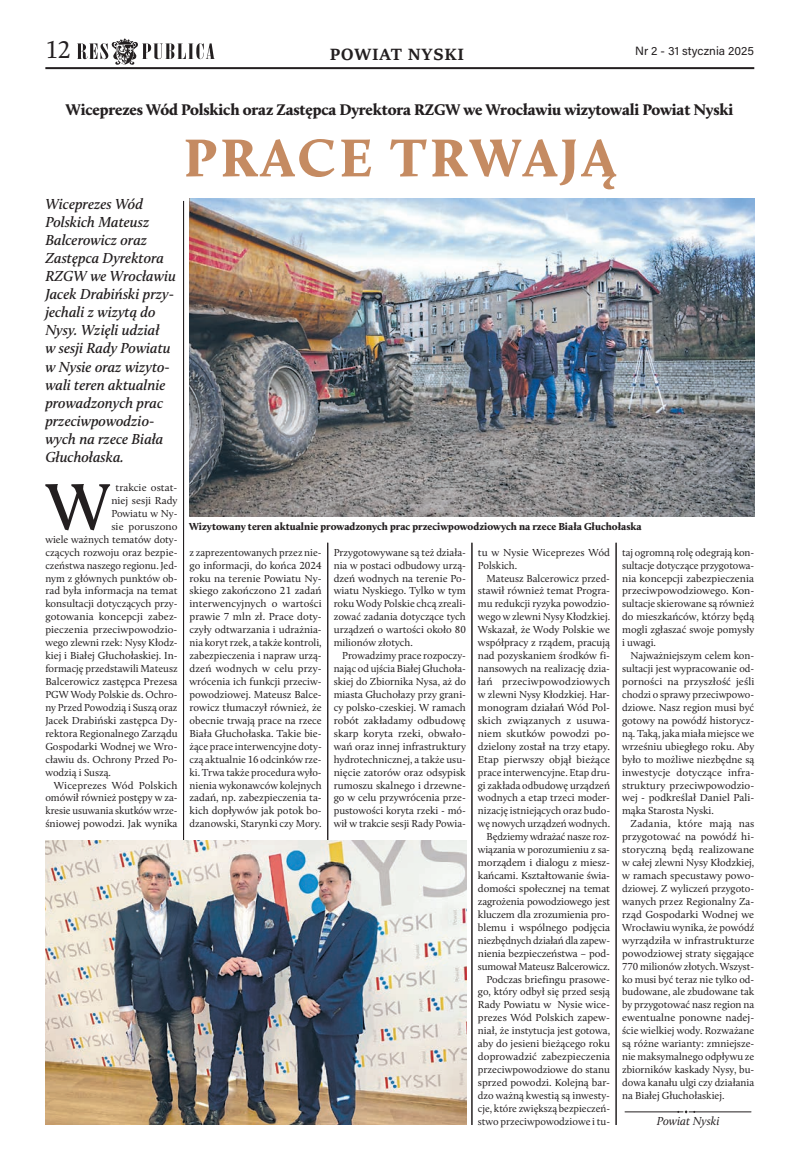
<style>
.page{position:relative;width:794px;height:1163px;background:#fff}
.page>*{position:absolute;margin:0;border:0;box-sizing:border-box;transform-origin:0 0}
.Tekst_podstawowy_inicjal{font:600 68.3px "Calluna";color:#231f20}
.tytul_glowny{font:900 55px "Calluna";letter-spacing:.06em;color:#c58b62}
.t1{font:25px "Calluna";color:#231f20}
.t2{font:18px "Sitka Text";letter-spacing:.045em;color:#231f20}
.podtytul_duzy{font:900 16px "Calluna";letter-spacing:-.01em;color:#231f20}
.lid_duzy{font:italic 600 15px/18px "Calluna";color:#231f20}
.t3{font:12px "Acumin Variable Concept";color:#231f20}
.podpis_autora{font:italic 12px "Calluna";color:#231f20}
.tekst_podstawowy{font:10.5px/12.9px "Calluna";color:#231f20;text-align:justify}
.Tekst_podstawowy_inicjal-2{font:10.5px "Calluna";color:#231f20}
.podpis_zdjecia{font:900 10.5px "Calluna";color:#231f20}
</style>
<div class="page">
<svg style="left:77px;top:38px;width:138px;height:27px"></svg>
<hr style="left:45px;top:67px;width:709px;height:2px;background:#231f20">
<hr style="left:183px;top:201px;width:1px;height:639px;background:#231f20">
<hr style="left:327px;top:542px;width:1px;height:298px;background:#231f20">
<hr style="left:472px;top:542px;width:1px;height:582px;background:#231f20">
<hr style="left:616px;top:542px;width:1px;height:582px;background:#231f20">
<img style="left:189px;top:198px;width:565px;height:319px">
<img style="left:45px;top:840px;width:421px;height:284px">
<hr style="left:625px;top:1111px;width:58px;height:1px;background:#231f20">
<hr style="left:689px;top:1111px;width:62px;height:1px;background:#231f20">
<svg style="left:677px;top:1110px;width:10px;height:3px"></svg>
<h3 class="t1" style="left:45px;top:35px;width:27px">12</h3>
<p class="t2" style="left:330px;top:41px;width:136px">POWIAT NYSKI</p>
<p class="t3" style="left:635px;top:43px;width:120px">Nr 2 - 31 stycznia 2025</p>
<p class="podtytul_duzy" style="left:66px;top:99px;width:669px">Wiceprezes Wód Polskich oraz Zastępca Dyrektora RZGW we Wrocławiu wizytowali Powiat Nyski</p>
<p class="tytul_glowny" style="left:184px;top:123px;width:434px">PRACE TRWAJĄ</p>
<p class="lid_duzy" style="left:45px;top:195px;width:132px">Wiceprezes Wód<br>Polskich Mateusz<br>Balcerowicz oraz<br>Zastępca Dyrektora<br>RZGW we Wrocławiu<br>Jacek Drabiński przy&shy;jechali z wizytą do<br>Nysy. Wzięli udział<br>w sesji Rady Powiatu w Nysie oraz wizyto&shy;wali teren aktualnie prowadzonych prac przeciwpowodzio&shy;wych na rzece Biała<br>Głuchołaska.</p>
<p class="Tekst_podstawowy_inicjal" style="left:46px;top:465px;width:67px">W</p>
<p class="Tekst_podstawowy_inicjal-2" style="left:115px;top:481px;width:64px">trakcie ostat-</p>
<p class="Tekst_podstawowy_inicjal-2" style="left:111px;top:494px;width:68px">niej sesji Rady</p>
<p class="Tekst_podstawowy_inicjal-2" style="left:111px;top:507px;width:68px">Powiatu w Ny-</p>
<p class="Tekst_podstawowy_inicjal-2" style="left:111px;top:520px;width:68px">sie poruszono</p>
<p class="Tekst_podstawowy_inicjal-2" style="left:45px;top:533px;width:134px">wiele ważnych tematów doty-</p>
<p class="Tekst_podstawowy_inicjal-2" style="left:45px;top:545px;width:134px">czących rozwoju oraz bezpie-</p>
<p class="Tekst_podstawowy_inicjal-2" style="left:45px;top:558px;width:134px">czeństwa naszego regionu. Jed-</p>
<p class="Tekst_podstawowy_inicjal-2" style="left:45px;top:571px;width:134px">nym z głównych punktów ob-</p>
<p class="Tekst_podstawowy_inicjal-2" style="left:45px;top:584px;width:134px">rad była informacja na temat</p>
<p class="Tekst_podstawowy_inicjal-2" style="left:45px;top:597px;width:134px">konsultacji dotyczących przy-</p>
<p class="Tekst_podstawowy_inicjal-2" style="left:45px;top:610px;width:134px">gotowania koncepcji zabez-</p>
<p class="Tekst_podstawowy_inicjal-2" style="left:45px;top:623px;width:134px">pieczenia przeciwpowodzio-</p>
<p class="Tekst_podstawowy_inicjal-2" style="left:45px;top:636px;width:134px">wego zlewni rzek: Nysy Kłodz-</p>
<p class="Tekst_podstawowy_inicjal-2" style="left:45px;top:649px;width:134px">kiej i Białej Głuchołaskiej. In-</p>
<p class="Tekst_podstawowy_inicjal-2" style="left:45px;top:662px;width:134px">formację przedstawili Mateusz</p>
<p class="Tekst_podstawowy_inicjal-2" style="left:45px;top:675px;width:134px">Balcerowicz zastępca Prezesa</p>
<p class="Tekst_podstawowy_inicjal-2" style="left:45px;top:688px;width:134px">PGW Wody Polskie ds. Ochro-</p>
<p class="Tekst_podstawowy_inicjal-2" style="left:45px;top:701px;width:134px">ny Przed Powodzią i Suszą oraz</p>
<p class="Tekst_podstawowy_inicjal-2" style="left:45px;top:713px;width:134px">Jacek Drabiński zastępca Dy-</p>
<p class="Tekst_podstawowy_inicjal-2" style="left:45px;top:726px;width:134px">rektora Regionalnego Zarządu</p>
<p class="Tekst_podstawowy_inicjal-2" style="left:45px;top:739px;width:134px">Gospodarki Wodnej we Wro-</p>
<p class="Tekst_podstawowy_inicjal-2" style="left:45px;top:752px;width:134px">cławiu ds. Ochrony Przed Po-</p>
<p class="Tekst_podstawowy_inicjal-2" style="left:45px;top:765px;width:67px">wodzią i Suszą.</p>
<p class="tekst_podstawowy" style="left:45px;top:778px;width:134px;text-indent:9px">Wiceprezes Wód Polskich omówił również postępy w za&shy;kresie usuwania skutków wrze&shy;śniowej powodzi. Jak wynika</p>
<p class="podpis_zdjecia" style="left:189px;top:519px;width:454px">Wizytowany teren aktualnie prowadzonych prac przeciwpowodziowych na rzece Biała Głuchołaska</p>
<p class="tekst_podstawowy" style="left:189px;top:545px;width:134px">z zaprezentowanych przez nie&shy;go informacji, do końca 2024 roku na terenie Powiatu Ny&shy;skiego zakończono 21 zadań interwencyjnych o wartości prawie 7 mln zł. Prace doty&shy;czyły odtwarzania i udrażnia&shy;nia koryt rzek, a także kontroli, zabezpieczenia i napraw urzą&shy;dzeń wodnych w celu przy&shy;wrócenia ich funkcji przeciw&shy;powodziowej. Mateusz Balce&shy;rowicz tłumaczył również, że obecnie trwają prace na rzece Biała Głuchołaska. Takie bie&shy;żące prace interwencyjne doty&shy;czą aktualnie 16 odcinków rze&shy;ki. Trwa także procedura wyło&shy;nienia wykonawców kolejnych zadań, np. zabezpieczenia ta&shy;kich dopływów jak potok bo&shy;dzanowski, Starynki czy Mory.</p>
<p class="tekst_podstawowy" style="left:334px;top:545px;width:134px">Przygotowywane są też działa&shy;nia w postaci odbudowy urzą&shy;dzeń wodnych na terenie Po&shy;wiatu Nyskiego. Tylko w tym roku Wody Polskie chcą zreali&shy;zować zadania dotyczące tych urządzeń o wartości około 80 milionów złotych.</p>
<p class="tekst_podstawowy" style="left:334px;top:649px;width:134px;text-indent:9px">Prowadzimy prace rozpoczy&shy;nając od ujścia Białej Głuchoła&shy;skiej do Zbiornika Nysa, aż do miasta Głuchołazy przy grani&shy;cy polsko-czeskiej. W ramach robót zakładamy odbudowę skarp koryta rzeki, obwało&shy;wań oraz innej infrastruktury hydrotechnicznej, a także usu&shy;nięcie zatorów oraz odsypisk rumoszu skalnego i drzewne&shy;go w celu przywrócenia prze&shy;pustowości koryta rzeki - mó&shy;wił w trakcie sesji Rady Powia-</p>
<p class="tekst_podstawowy" style="left:478px;top:545px;width:134px">tu w Nysie Wiceprezes Wód<br>Polskich.</p>
<p class="tekst_podstawowy" style="left:478px;top:571px;width:134px;text-indent:9px">Mateusz Balcerowicz przed&shy;stawił również temat Progra&shy;mu redukcji ryzyka powodzio&shy;wego w zlewni Nysy Kłodzkiej.<br>Wskazał, że Wody Polskie we współpracy z rządem, pracują nad pozyskaniem środków fi&shy;nansowych na realizację dzia&shy;łań przeciwpowodziowych w zlewni Nysy Kłodzkiej. Har&shy;monogram działań Wód Pol&shy;skich związanych z usuwa&shy;niem skutków powodzi po&shy;dzielony został na trzy etapy.<br>Etap pierwszy objął bieżące prace interwencyjne. Etap dru&shy;gi zakłada odbudowę urządzeń wodnych a etap trzeci moder&shy;nizację istniejących oraz budo&shy;wę nowych urządzeń wodnych.</p>
<p class="tekst_podstawowy" style="left:478px;top:830px;width:134px;text-indent:9px">Będziemy wdrażać nasze roz&shy;wiązania w porozumieniu z sa&shy;morządem i dialogu z miesz&shy;kańcami. Kształtowanie świa&shy;domości społecznej na temat zagrożenia powodziowego jest kluczem dla zrozumienia pro&shy;blemu i wspólnego podjęcia niezbędnych działań dla zapew&shy;nienia bezpieczeństwa – pod&shy;sumował Mateusz Balcerowicz.</p>
<p class="tekst_podstawowy" style="left:478px;top:972px;width:134px;text-indent:9px">Podczas briefingu prasowe&shy;go, który odbył się przed sesją Rady Powiatu w Nysie wice&shy;prezes Wód Polskich zapew&shy;niał, że instytucja jest gotowa, aby do jesieni bieżącego roku doprowadzić zabezpieczenia przeciwpowodziowe do stanu sprzed powodzi. Kolejną bar&shy;dzo ważną kwestią są inwesty&shy;cje, które zwiększą bezpieczeń&shy;stwo przeciwpowodziowe i tu-</p>
<p class="tekst_podstawowy" style="left:622px;top:545px;width:134px">taj ogromną rolę odegrają kon&shy;sultacje dotyczące przygotowa&shy;nia koncepcji zabezpieczenia przeciwpowodziowego. Kon&shy;sultacje skierowane są również do mieszkańców, którzy będą mogli zgłaszać swoje pomysły i uwagi.</p>
<p class="tekst_podstawowy" style="left:622px;top:649px;width:134px;text-indent:9px">Najważniejszym celem kon&shy;sultacji jest wypracowanie od&shy;porności na przyszłość jeśli chodzi o sprawy przeciwpowo&shy;dziowe. Nasz region musi być gotowy na powódź historycz&shy;ną. Taką, jaka miała miejsce we wrześniu ubiegłego roku. Aby było to możliwe niezbędne są inwestycje dotyczące infra&shy;struktury przeciwpowodzio&shy;wej - podkreślał Daniel Pali&shy;mąka Starosta Nyski.</p>
<p class="tekst_podstawowy" style="left:622px;top:817px;width:134px;text-indent:9px">Zadania, które mają nas przygotować na powódź hi&shy;storyczną będą realizowane w całej zlewni Nysy Kłodzkiej, w ramach specustawy powo&shy;dziowej. Z wyliczeń przygoto&shy;wanych przez Regionalny Za&shy;rząd Gospodarki Wodnej we Wrocławiu wynika, że powódź wyrządziła w infrastrukturze powodziowej straty sięgające 770 milionów złotych. Wszyst&shy;ko musi być teraz nie tylko od&shy;budowane, ale zbudowane tak by przygotować nasz region na ewentualne ponowne nadej&shy;ście wielkiej wody. Rozważane są różne warianty: zmniejsze&shy;nie maksymalnego odpływu ze zbiorników kaskady Nysy, bu&shy;dowa kanału ulgi czy działania na Białej Głuchołaskiej.</p>
<p class="podpis_autora" style="left:657px;top:1113px;width:64px">Powiat Nyski</p>
</div>
